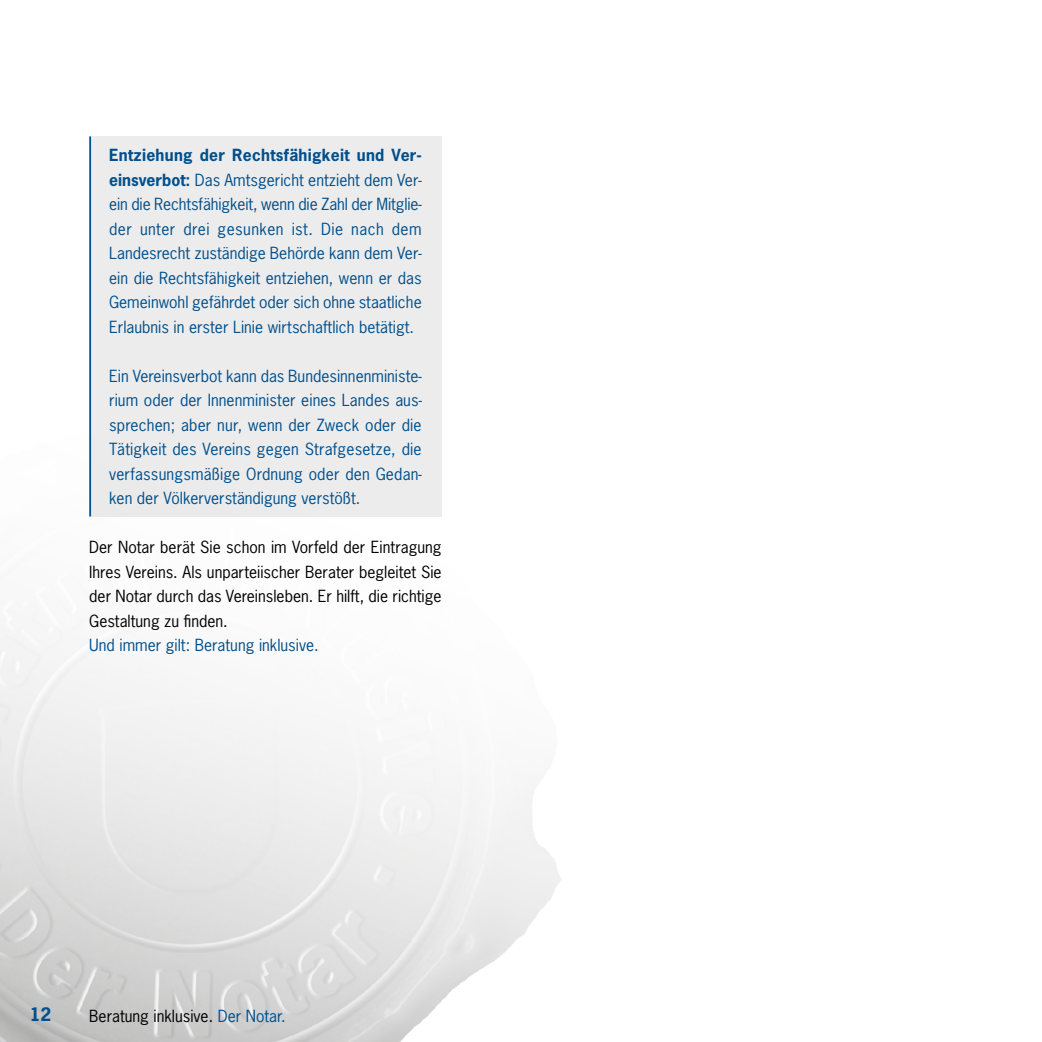
<style>
.page{position:relative;width:1042px;height:1042px;background:#fff}
.page>*{position:absolute;margin:0;border:0;box-sizing:border-box;transform-origin:0 0}
.t1{font:700 17.5px "News Gothic Std";color:#004f8b}
.t2{font:15.75px/24.5px "News Gothic Std";color:#004f8b;text-align:justify}
.t3{font:15.75px/24.5px "News Gothic Std";color:#000;text-align:justify}
.s1{font-weight:700}
.s2{color:#004f8b}
</style>
<div class="page">
<div style="left:89px;top:136px;width:352px;height:380px;background:#ececed"></div>
<hr style="left:89px;top:136px;width:2px;height:380px;background:#004f8b">
<img style="left:0;top:422px;width:397px;height:620px">
<p class="t2" style="left:109px;top:143px;width:314px"><span class="s1">Entziehung der Rechtsfähigkeit und Ver&shy;einsverbot:</span> Das Amtsgericht entzieht dem Ver&shy;ein die Rechtsfähigkeit, wenn die Zahl der Mitglie&shy;der unter drei gesunken ist. Die nach dem Landesrecht zuständige Behörde kann dem Ver&shy;ein die Rechtsfähigkeit entziehen, wenn er das Gemeinwohl gefährdet oder sich ohne staatliche Erlaubnis in erster Linie wirtschaftlich betätigt.</p>
<p class="t2" style="left:109px;top:363px;width:314px">Ein Vereinsverbot kann das Bundesinnenministe&shy;rium oder der Innenminister eines Landes aus&shy;sprechen; aber nur, wenn der Zweck oder die Tätigkeit des Vereins gegen Strafgesetze, die verfassungsmäßige Ordnung oder den Gedan&shy;ken der Völkerverständigung verstößt.</p>
<p class="t3" style="left:89px;top:535px;width:354px">Der Notar berät Sie schon im Vorfeld der Eintragung Ihres Vereins. Als unparteiischer Berater begleitet Sie der Notar durch das Vereinsleben. Er hilft, die richtige Gestaltung zu finden.</p>
<p class="t2" style="left:89px;top:633px;width:231px">Und immer gilt: Beratung inklusive.</p>
<p class="t1" style="left:30px;top:1002px;width:23px">12</p>
<p class="t3" style="left:89px;top:1003px;width:198px">Beratung inklusive. <span class="s2">Der Notar.</span></p>
</div>
